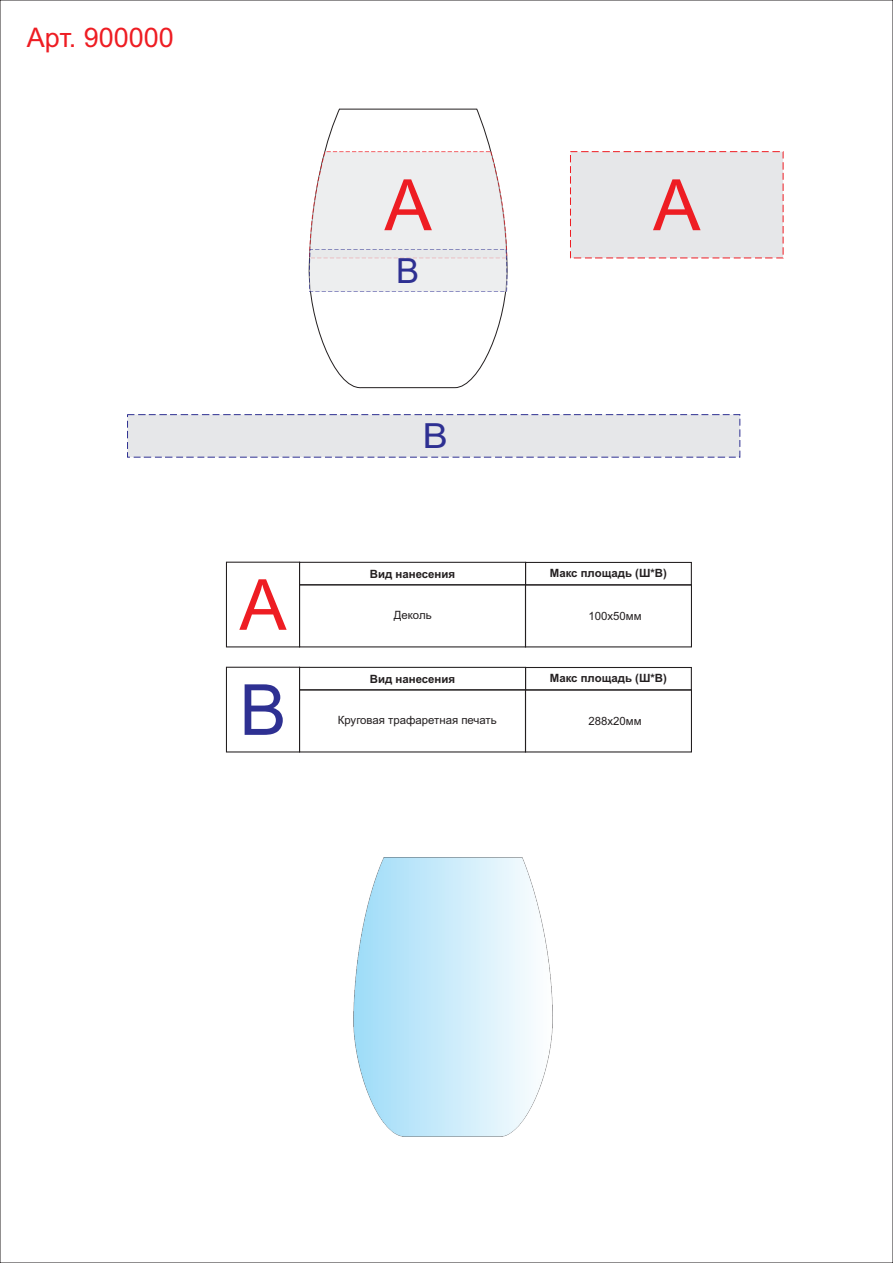
<style>
.page{position:relative;width:893px;height:1263px;background:#fff}
.page>*{position:absolute;margin:0;border:0;box-sizing:border-box;transform-origin:0 0}
.t1{font:70.95px "Arial";color:#ee1d23}
.t2{font:70.5px "Arial";color:#ee1d23}
.t3{font:70.5px "Arial";color:#2e3092}
.t4{font:34.65px "Arial";color:#2e3092;scale:1.08 1}
.t5{font:34.65px "Arial";color:#2e3092}
.t6{font:27px "Arial";color:#ee1d23}
.t7{font:700 11.4px "Arial";color:#231f20}
.t8{font:11.4px "Arial";color:#231f20}
</style>
<div class="page">
<svg style="left:308px;top:109px;width:200px;height:280px"></svg>
<img style="left:354px;top:857px;width:198px;height:279px">
<div style="left:570px;top:151px;width:214px;height:107px;background:#e6e7e9"></div>
<svg style="left:127px;top:414px;width:613px;height:44px;background:#e0e1e6"></svg>
<div style="left:299px;top:562px;width:227px;height:23px;border:1px solid #231f20"></div>
<div style="left:299px;top:584px;width:227px;height:63px;border:1px solid #231f20"></div>
<div style="left:525px;top:562px;width:167px;height:23px;border:1px solid #231f20"></div>
<div style="left:226px;top:562px;width:74px;height:85px;border:1px solid #231f20"></div>
<div style="left:525px;top:584px;width:167px;height:63px;border:1px solid #231f20"></div>
<div style="left:299px;top:667px;width:227px;height:23px;border:1px solid #231f20"></div>
<div style="left:299px;top:689px;width:227px;height:63px;border:1px solid #231f20"></div>
<div style="left:525px;top:667px;width:167px;height:23px;border:1px solid #231f20"></div>
<div style="left:226px;top:667px;width:74px;height:85px;border:1px solid #231f20"></div>
<div style="left:525px;top:689px;width:167px;height:63px;border:1px solid #231f20"></div>
<svg style="left:309px;top:151px;width:198px;height:141px;background:#eaeaec"></svg>
<h3 class="t6" style="left:27px;top:28px;width:148px">Арт. 900000</h3>
<h1 class="t1" style="left:384px;top:179px;width:49px">А</h1>
<h1 class="t1" style="left:653px;top:179px;width:49px">А</h1>
<h3 class="t5" style="left:396px;top:258px;width:25px">B</h3>
<h2 class="t2" style="left:239px;top:578px;width:49px">A</h2>
<h2 class="t3" style="left:239px;top:683px;width:49px">B</h2>
<h3 class="t4" style="left:423px;top:423px;width:25px">B</h3>
<p class="t7" style="left:370px;top:570px;width:87px">Вид нанесения</p>
<p class="t7" style="left:550px;top:569px;width:119px">Макс площадь (Ш*В)</p>
<p class="t8" style="left:394px;top:611px;width:39px">Деколь</p>
<p class="t8" style="left:588px;top:612px;width:55px">100х50мм</p>
<p class="t7" style="left:370px;top:675px;width:87px">Вид нанесения</p>
<p class="t7" style="left:550px;top:674px;width:119px">Макс площадь (Ш*В)</p>
<p class="t8" style="left:338px;top:715px;width:160px">Круговая трафаретная печать</p>
<p class="t8" style="left:588px;top:717px;width:55px">288х20мм</p>
</div>
